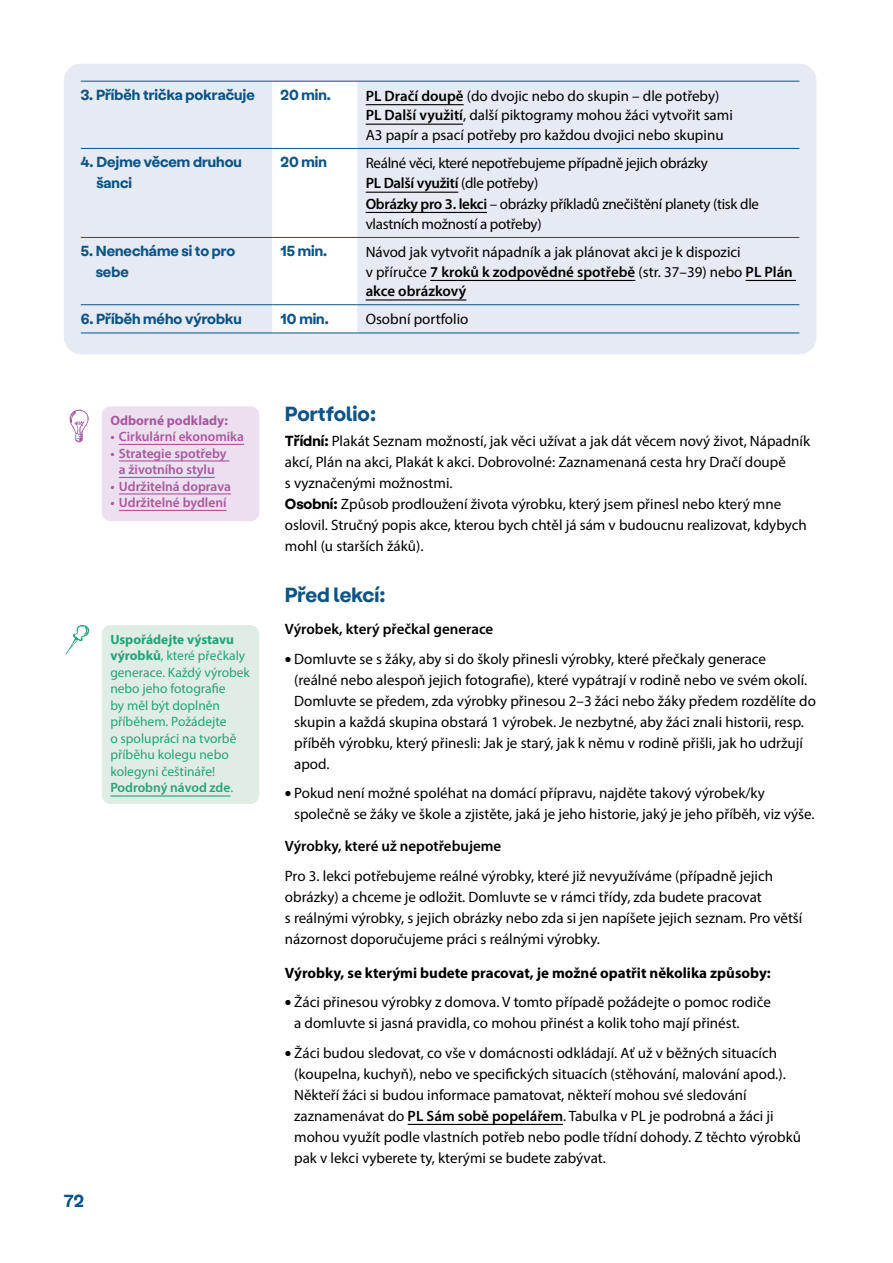
<style>
.page{position:relative;width:893px;height:1263px;background:#fff}
.page>*{position:absolute;margin:0;border:0;box-sizing:border-box;transform-origin:0 0}
.t1{font:700 21px "Stabil Grotesk";color:#0b5485}
.t2{font:700 18px "Stabil Grotesk";color:#0b5485}
.t3{font:15px/21px "Myriad Pro";color:#000}
.t4{font:15px/20.2px "Myriad Pro";letter-spacing:-.02em;color:#000}
.t5{font:700 15px/21px "Stabil Grotesk";color:#0b5485}
.t6{font:700 15px "Myriad Pro";color:#000}
.t7{font:600 15px "Myriad Pro";color:#000}
.t8{font:13.5px/16.5px "Myriad Pro";color:#22a47a}
.t9{font:600 13.5px/16.5px "Myriad Pro";color:#a8589e;text-align:center}
.t10{font:700 13.5px "Myriad Pro";color:#a8589e}
.s1{font-weight:600}
.s2{font-weight:700}
.s3{font-family:"Stabil Grotesk";font-weight:700}
</style>
<div class="page">
<hr style="left:408px;top:1124px;width:155px;height:1px;background:#000">
<div style="left:64px;top:64px;width:752px;height:290px;background:#e6eaf3;border-radius:17px"></div>
<div style="left:272px;top:82px;width:85px;height:251px;background:#fff"></div>
<hr style="left:81px;top:81px;width:191px;height:1px;background:#0b5485">
<hr style="left:357px;top:81px;width:442px;height:1px;background:#0b5485">
<hr style="left:81px;top:148px;width:191px;height:1px;background:#0b5485">
<hr style="left:272px;top:148px;width:85px;height:1px;background:#0b5485">
<hr style="left:357px;top:148px;width:442px;height:1px;background:#0b5485">
<hr style="left:81px;top:237px;width:191px;height:1px;background:#0b5485">
<hr style="left:357px;top:237px;width:442px;height:1px;background:#0b5485">
<hr style="left:81px;top:304px;width:191px;height:1px;background:#0b5485">
<hr style="left:357px;top:304px;width:442px;height:1px;background:#0b5485">
<hr style="left:81px;top:333px;width:191px;height:1px;background:#0b5485">
<hr style="left:272px;top:333px;width:85px;height:1px;background:#0b5485">
<hr style="left:357px;top:333px;width:442px;height:1px;background:#0b5485">
<hr style="left:272px;top:81px;width:85px;height:1px;background:#0b5485">
<hr style="left:272px;top:237px;width:85px;height:1px;background:#0b5485">
<hr style="left:272px;top:304px;width:85px;height:1px;background:#0b5485">
<hr style="left:366px;top:104px;width:98px;height:1px;background:#000">
<hr style="left:366px;top:124px;width:97px;height:1px;background:#000">
<hr style="left:366px;top:192px;width:92px;height:1px;background:#000">
<hr style="left:366px;top:212px;width:121px;height:1px;background:#000">
<hr style="left:430px;top:280px;width:205px;height:1px;background:#000">
<hr style="left:746px;top:280px;width:50px;height:1px;background:#000">
<hr style="left:366px;top:299px;width:100px;height:1px;background:#000">
<div style="left:102px;top:406px;width:157px;height:115px;background:#ecdfef;border-radius:9px"></div>
<hr style="left:119px;top:444px;width:125px;height:1px;background:#a8589e">
<hr style="left:119px;top:460px;width:110px;height:1px;background:#a8589e">
<hr style="left:119px;top:477px;width:96px;height:1px;background:#a8589e">
<hr style="left:119px;top:493px;width:112px;height:1px;background:#a8589e">
<hr style="left:119px;top:510px;width:108px;height:1px;background:#a8589e">
<img style="left:69px;top:409px;width:20px;height:34px">
<div style="left:102px;top:625px;width:157px;height:179px;background:#e0ede5;border-radius:9px"></div>
<hr style="left:110px;top:795px;width:120px;height:1px;background:#22a47a">
<img style="left:65px;top:625px;width:24px;height:30px">
<p class="t5" style="left:81px;top:83px;width:175px">3. Příběh trička pokračuje</p>
<p class="t5" style="left:281px;top:83px;width:52px">20 min.</p>
<p class="t3" style="left:366px;top:86px;width:369px;line-height:19.5px"><span class="s1">PL Dračí doupě</span> (do dvojic nebo do skupin – dle potřeby)<br><span class="s1">PL Další využití</span>, další piktogramy mohou žáci vytvořit sami<br>A3 papír a psací potřeby pro každou dvojici nebo skupinu</p>
<p class="t5" style="left:96px;top:150px;width:147px;text-indent:-16px">4. Dejme věcem druhou šanci</p>
<p class="t5" style="left:281px;top:150px;width:48px">20 min</p>
<p class="t4" style="left:366px;top:153px;width:395px">Reálné věci, které nepotřebujeme případně jejich obrázky<br><span class="s1">PL Další využití</span> (dle potřeby)<br><span class="s1">Obrázky pro 3. lekci</span> – obrázky příkladů znečištění planety (tisk dle vlastních možností a potřeby)</p>
<p class="t5" style="left:96px;top:239px;width:141px;text-indent:-15px">5. Nenecháme si to pro sebe</p>
<p class="t5" style="left:281px;top:239px;width:48px">15 min.</p>
<p class="t3" style="left:366px;top:242px;width:429px;line-height:19.5px">Návod jak vytvořit nápadník a jak plánovat akci je k dispozici<br>v příručce <span class="s1">7 kroků k zodpovědné spotřebě</span> (str. 37–39) nebo <span class="s1">PL Plán akce obrázkový</span></p>
<p class="t5" style="left:81px;top:307px;width:163px">6. Příběh mého výrobku</p>
<p class="t5" style="left:281px;top:307px;width:50px">10 min.</p>
<p class="t3" style="left:366px;top:309px;width:104px">Osobní portfolio</p>
<p class="t10" style="left:110px;top:412px;width:119px">Odborné podklady:</p>
<p class="t9" style="left:110px;top:428px;width:135px">• Cirkulární ekonomika</p>
<p class="t9" style="left:110px;top:445px;width:118px">• Strategie spotřeby a životního stylu</p>
<p class="t9" style="left:110px;top:478px;width:122px">• Udržitelná doprava</p>
<p class="t9" style="left:110px;top:494px;width:118px">• Udržitelné bydlení</p>
<p class="t8" style="left:110px;top:631px;width:141px"><span class="s2">Uspořádejte výstavu výrobků</span>, které přečkaly generace. Každý výrobek nebo jeho fotografie<br>by měl být doplněn příběhem. Požádejte<br>o spolupráci na tvorbě příběhu kolegu nebo kolegyni češtináře!<br><span class="s1">Podrobný návod zde</span>.</p>
<p class="t2" style="left:64px;top:1187px;width:22px">72</p>
<h1 class="t1" style="left:285px;top:397px;width:93px">Portfolio:</h1>
<p class="t3" style="left:285px;top:430px;width:527px"><span class="s3">Třídní:</span> Plakát Seznam možností, jak věci užívat a jak dát věcem nový život, Nápadník akcí, Plán na akci, Plakát k akci. Dobrovolné: Zaznamenaná cesta hry Dračí doupě<br>s vyznačenými možnostmi.<br><span class="s3">Osobní:</span> Způsob prodloužení života výrobku, který jsem přinesl nebo který mne oslovil. Stručný popis akce, kterou bych chtěl já sám v budoucnu realizovat, kdybych mohl (u starších žáků).</p>
<h1 class="t1" style="left:285px;top:578px;width:102px">Před lekcí:</h1>
<p class="t7" style="left:285px;top:619px;width:210px">Výrobek, který přečkal generace</p>
<p class="t3" style="left:294px;top:648px;width:523px;text-indent:-9px"><span class="s3">•</span> Domluvte se s žáky, aby si do školy přinesli výrobky, které přečkaly generace<br>(reálné nebo alespoň jejich fotografie), které vypátrají v rodině nebo ve svém okolí.<br>Domluvte se předem, zda výrobky přinesou 2–3 žáci nebo žáky předem rozdělíte do skupin a každá skupina obstará 1 výrobek. Je nezbytné, aby žáci znali historii, resp. příběh výrobku, který přinesli: Jak je starý, jak k němu v rodině přišli, jak ho udržují apod.</p>
<p class="t3" style="left:294px;top:782px;width:522px;text-indent:-9px"><span class="s3">•</span> Pokud není možné spoléhat na domácí přípravu, najděte takový výrobek/ky společně se žáky ve škole a zjistěte, jaká je jeho historie, jaký je jeho příběh, viz výše.</p>
<p class="t7" style="left:285px;top:837px;width:218px">Výrobky, které už nepotřebujeme</p>
<p class="t3" style="left:285px;top:865px;width:519px">Pro 3. lekci potřebujeme reálné výrobky, které již nevyužíváme (případně jejich obrázky) a chceme je odložit. Domluvte se v rámci třídy, zda budete pracovat<br>s reálnými výrobky, s jejich obrázky nebo zda si jen napíšete jejich seznam. Pro větší názornost doporučujeme práci s reálnými výrobky.</p>
<p class="t6" style="left:285px;top:963px;width:487px">Výrobky, se kterými budete pracovat, je možné opatřit několika způsoby:</p>
<p class="t3" style="left:294px;top:991px;width:478px;text-indent:-9px"><span class="s3">•</span> Žáci přinesou výrobky z domova. V tomto případě požádejte o pomoc rodiče a domluvte si jasná pravidla, co mohou přinést a kolik toho mají přinést.</p>
<p class="t3" style="left:294px;top:1042px;width:508px;text-indent:-9px"><span class="s3">•</span> Žáci budou sledovat, co vše v domácnosti odkládají. Ať už v běžných situacích (koupelna, kuchyň), nebo ve specifických situacích (stěhování, malování apod.).<br>Někteří žáci si budou informace pamatovat, někteří mohou své sledování zaznamenávat do <span class="s1">PL Sám sobě popelářem</span>. Tabulka v PL je podrobná a žáci ji mohou využít podle vlastních potřeb nebo podle třídní dohody. Z těchto výrobků pak v lekci vyberete ty, kterými se budete zabývat.</p>
</div>
